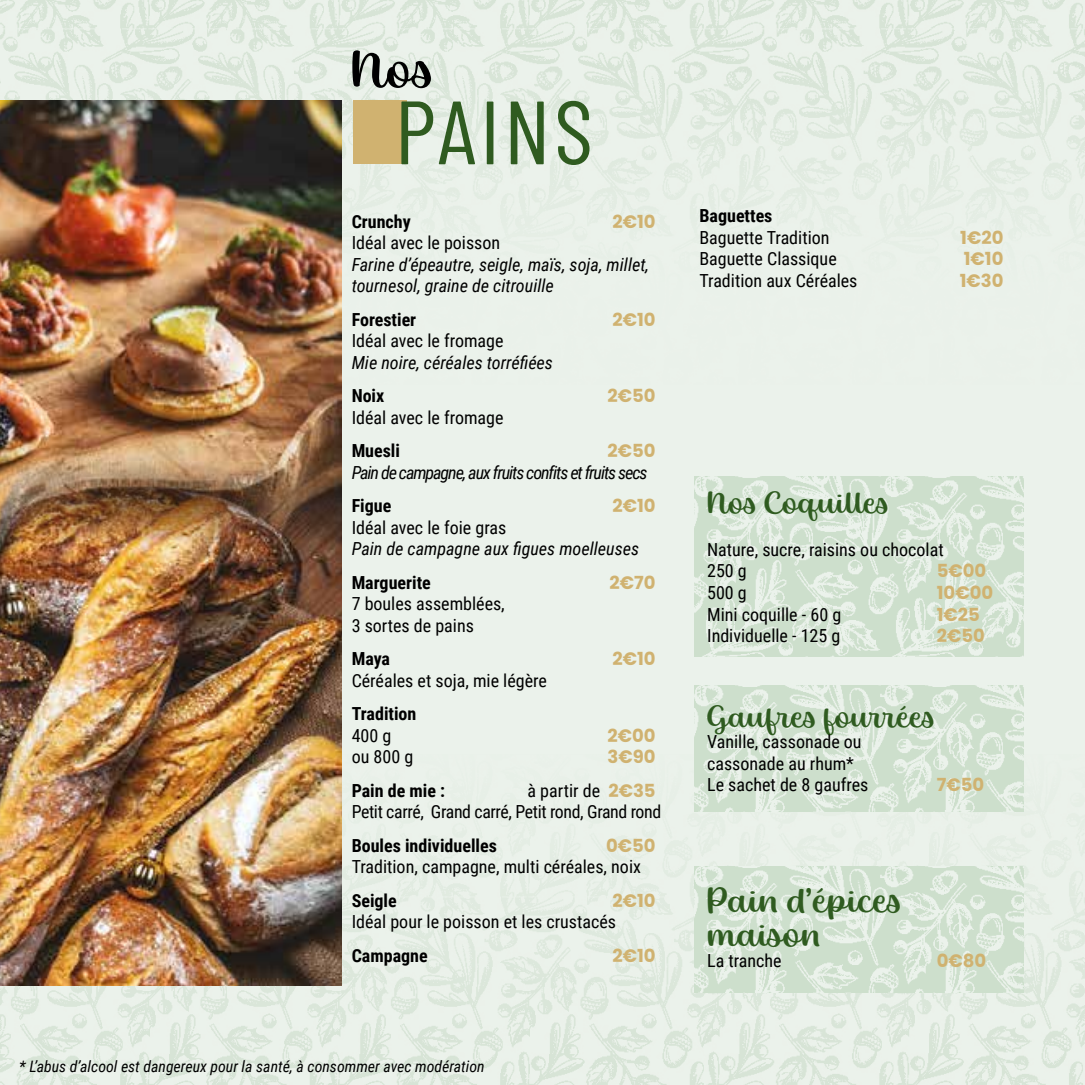
<style>
.page{position:relative;width:1085px;height:1085px;background:#fff}
.page>*{position:absolute;margin:0;border:0;box-sizing:border-box;transform-origin:0 0}
.t1{font:89.55px "Barlow Condensed";letter-spacing:.04em;color:#2f5b20;scale:1.05 1}
.t2{font:56.25px "Baguet Script";color:#000}
.t3{font:38.25px/33.8px "Baguet Script";color:#2f5b20}
.t4{font:33.75px "Baguet Script";color:#2f5b20}
.t5{font:18px/21.6px "Roboto Condensed";color:#000}
.t6{font:italic 18px/21.6px "Roboto Condensed";color:#000}
.t7{font:700 18px "Roboto Condensed";color:#000}
.t8{font:700 18px "Poppins";color:#d0b270}
.t9{font:18px/21.6px "Roboto Condensed";letter-spacing:-.02em;color:#000}
.t10{font:italic 18px "Roboto Condensed";letter-spacing:-.06em;color:#000}
.t11{font:italic 15.75px "Roboto Condensed";color:#000}
.s1{font-family:"Poppins";font-weight:700;color:#d0b270}
</style>
<div class="page">
<div style="left:342px;top:384px;width:742px;height:370px;background:#ebf2eb"></div>
<img style="left:0;top:0;width:1084px;height:384px">
<img style="left:0;top:754px;width:1084px;height:330px">
<img style="left:0;top:101px;width:342px;height:361px">
<img style="left:0;top:462px;width:342px;height:523px">
<img style="left:694px;top:476px;width:329px;height:180px">
<img style="left:694px;top:685px;width:329px;height:126px">
<img style="left:694px;top:866px;width:329px;height:126px">
<div style="left:353px;top:101px;width:53px;height:63px;background:#d0b270"></div>
<h2 class="t2" style="left:351px;top:34px;width:86px">Nos</h2>
<h1 class="t1" style="left:394px;top:68px;width:190px">PAINS</h1>
<p class="t7" style="left:351px;top:208px;width:61px">Crunchy</p>
<p class="t8" style="left:612px;top:211px;width:45px">2€10</p>
<p class="t5" style="left:351px;top:231px;width:150px">Idéal avec le poisson</p>
<p class="t6" style="left:351px;top:253px;width:299px">Farine d’épeautre, seigle, maïs, soja, millet, tournesol, graine de citrouille</p>
<p class="t7" style="left:351px;top:307px;width:66px">Forestier</p>
<p class="t8" style="left:612px;top:309px;width:45px">2€10</p>
<p class="t5" style="left:351px;top:329px;width:153px">Idéal avec le fromage</p>
<p class="t6" style="left:351px;top:351px;width:203px">Mie noire, céréales torréfiées</p>
<p class="t7" style="left:351px;top:383px;width:34px">Noix</p>
<p class="t8" style="left:607px;top:385px;width:50px">2€50</p>
<p class="t5" style="left:351px;top:406px;width:153px">Idéal avec le fromage</p>
<p class="t7" style="left:351px;top:438px;width:50px">Muesli</p>
<p class="t8" style="left:607px;top:440px;width:50px">2€50</p>
<p class="t10" style="left:351px;top:460px;width:297px">Pain de campagne, aux fruits confits et fruits secs</p>
<p class="t7" style="left:351px;top:493px;width:41px">Figue</p>
<p class="t8" style="left:612px;top:495px;width:45px">2€10</p>
<p class="t5" style="left:351px;top:516px;width:156px">Idéal avec le foie gras</p>
<p class="t6" style="left:351px;top:537px;width:289px">Pain de campagne aux figues moelleuses</p>
<p class="t7" style="left:351px;top:569px;width:81px">Marguerite</p>
<p class="t8" style="left:609px;top:572px;width:47px">2€70</p>
<p class="t5" style="left:351px;top:592px;width:155px">7 boules assemblées,<br>3 sortes de pains</p>
<p class="t7" style="left:351px;top:646px;width:40px">Maya</p>
<p class="t8" style="left:612px;top:648px;width:45px">2€10</p>
<p class="t5" style="left:351px;top:669px;width:197px">Céréales et soja, mie légère</p>
<p class="t7" style="left:351px;top:701px;width:66px">Tradition</p>
<p class="t5" style="left:351px;top:723px;width:41px">400 g</p>
<p class="t8" style="left:607px;top:725px;width:50px">2€00</p>
<p class="t5" style="left:351px;top:745px;width:63px">ou 800 g</p>
<p class="t8" style="left:607px;top:746px;width:50px">3€90</p>
<p class="t7" style="left:351px;top:777px;width:95px">Pain de mie :</p>
<p class="t9" style="left:351px;top:778px;width:311px;text-indent:176px">à partir de <span class="s1">2€35<br></span>Petit carré, Grand carré, Petit rond, Grand rond</p>
<p class="t7" style="left:351px;top:832px;width:147px">Boules individuelles</p>
<p class="t8" style="left:606px;top:834px;width:51px">0€50</p>
<p class="t5" style="left:351px;top:855px;width:291px">Tradition, campagne, multi céréales, noix</p>
<p class="t7" style="left:351px;top:887px;width:47px">Seigle</p>
<p class="t8" style="left:612px;top:889px;width:45px">2€10</p>
<p class="t5" style="left:351px;top:910px;width:266px">Idéal pour le poisson et les crustacés</p>
<p class="t7" style="left:351px;top:942px;width:78px">Campagne</p>
<p class="t8" style="left:612px;top:944px;width:45px">2€10</p>
<p class="t11" style="left:19px;top:1055px;width:467px">* L’abus d’alcool est dangereux pour la santé, à consommer avec modération</p>
<p class="t7" style="left:699px;top:203px;width:74px">Baguettes</p>
<p class="t5" style="left:699px;top:226px;width:131px">Baguette Tradition</p>
<p class="t8" style="left:960px;top:227px;width:45px">1€20</p>
<p class="t5" style="left:699px;top:247px;width:139px">Baguette Classique</p>
<p class="t8" style="left:963px;top:249px;width:41px">1€10</p>
<p class="t5" style="left:699px;top:269px;width:159px">Tradition aux Céréales</p>
<p class="t8" style="left:959px;top:270px;width:45px">1€30</p>
<h3 class="t4" style="left:707px;top:481px;width:184px">Nos Coquilles</h3>
<p class="t5" style="left:707px;top:538px;width:238px">Nature, sucre, raisins ou chocolat<br>250 g</p>
<p class="t8" style="left:936px;top:560px;width:51px">5€00</p>
<p class="t5" style="left:707px;top:581px;width:41px">500 g</p>
<p class="t8" style="left:936px;top:582px;width:58px">10€00</p>
<p class="t5" style="left:707px;top:602px;width:135px">Mini coquille - 60 g</p>
<p class="t8" style="left:936px;top:603px;width:45px">1€25</p>
<p class="t5" style="left:707px;top:624px;width:135px">Individuelle - 125 g</p>
<p class="t8" style="left:936px;top:625px;width:50px">2€50</p>
<h3 class="t4" style="left:707px;top:695px;width:230px">Gaufres fourrées</h3>
<p class="t5" style="left:707px;top:730px;width:163px">Vanille, cassonade ou cassonade au rhum*<br>Le sachet de 8 gaufres</p>
<p class="t8" style="left:936px;top:774px;width:49px">7€50</p>
<h3 class="t3" style="left:707px;top:884px;width:197px">Pain d’épices maison</h3>
<p class="t5" style="left:707px;top:949px;width:76px">La tranche</p>
<p class="t8" style="left:936px;top:950px;width:51px">0€80</p>
</div>
